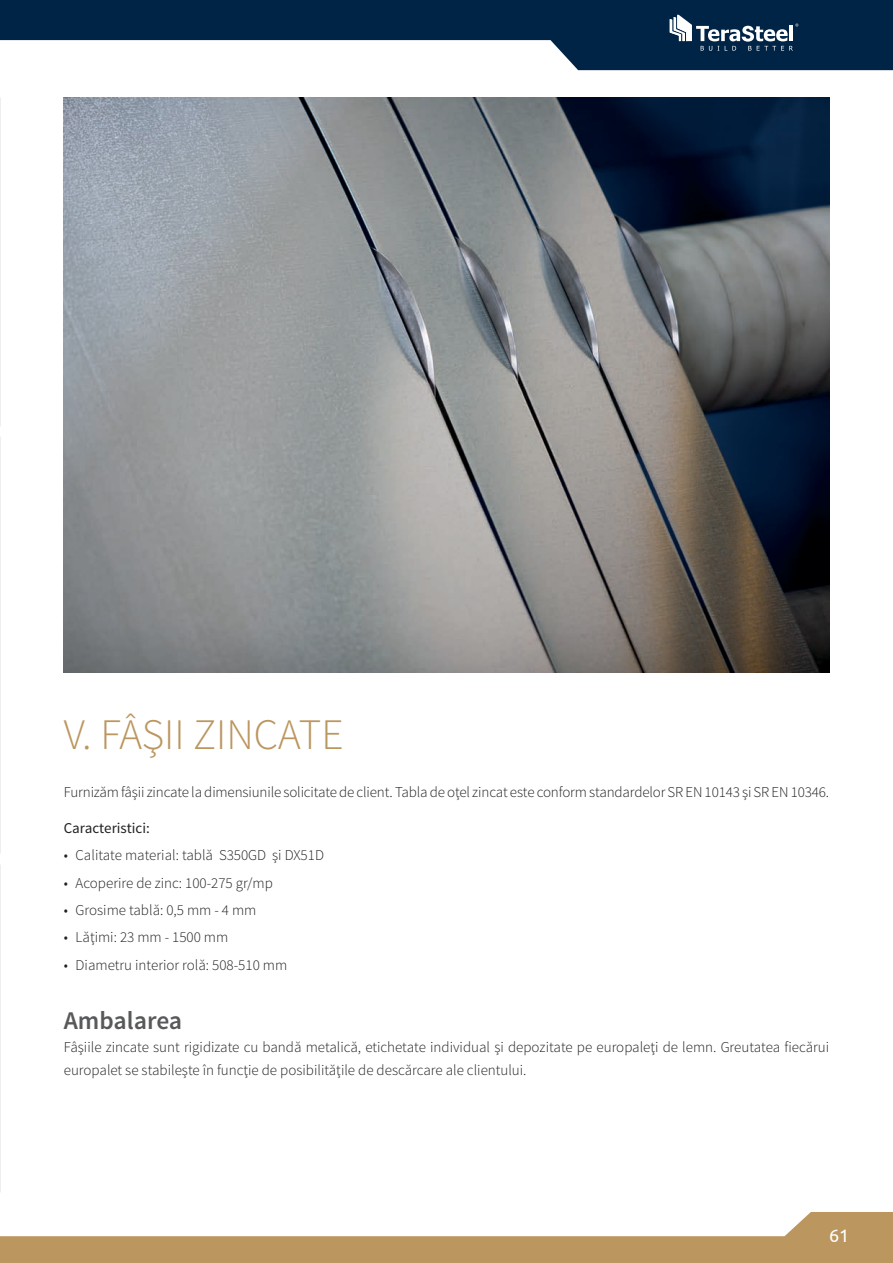
<style>
.page{position:relative;width:893px;height:1263px;background:#fff}
.page>*{position:absolute;margin:0;border:0;box-sizing:border-box;transform-origin:0 0}
.t1{font:300 43.5px "Source Sans Pro";color:#bb965f}
.t2{font:600 25.5px "Source Sans Pro";color:#58595b}
.t3{font:18px "Ubuntu";color:#fff}
.t4{font:300 15px/23.1px "Source Sans Pro";color:#231f20}
.t5{font:15px "Source Sans Pro";color:#231f20}
</style>
<div class="page">
<svg style="left:0;top:0;width:893px;height:70px;fill:#002446"></svg>
<svg style="left:670px;top:15px;width:128px;height:36px"></svg>
<svg style="left:0;top:1212px;width:893px;height:51px;fill:#bb965f"></svg>
<img style="left:64px;top:98px;width:765px;height:575px">
<img style="left:0;top:98px;width:1px;height:328px">
<img style="left:0;top:865px;width:1px;height:328px">
<svg style="left:0;top:400px;width:1px;height:26px"></svg>
<svg style="left:0;top:828px;width:1px;height:25px"></svg>
<svg style="left:0;top:1166px;width:1px;height:27px"></svg>
<p class="t1" style="left:64px;top:708px;width:281px">V. FÂŞII ZINCATE</p>
<p class="t4" style="left:64px;top:781px;width:767px">Furnizăm fâşii zincate la dimensiunile solicitate de client. Tabla de oţel zincat este conform standardelor SR EN 10143 şi SR EN 10346.</p>
<p class="t5" style="left:64px;top:819px;width:88px">Caracteristici:</p>
<p class="t4" style="left:64px;top:844px;width:262px">• Calitate material: tablă S350GD şi DX51D</p>
<p class="t4" style="left:64px;top:871px;width:211px">• Acoperire de zinc: 100-275 gr/mp</p>
<p class="t4" style="left:64px;top:898px;width:194px">• Grosime tablă: 0,5 mm - 4 mm</p>
<p class="t4" style="left:64px;top:926px;width:166px">• Lăţimi: 23 mm - 1500 mm</p>
<p class="t4" style="left:64px;top:953px;width:225px">• Diametru interior rolă: 508-510 mm</p>
<p class="t2" style="left:64px;top:1004px;width:120px">Ambalarea</p>
<p class="t4" style="left:64px;top:1035px;width:767px">Fâşiile zincate sunt rigidizate cu bandă metalică, etichetate individual şi depozitate pe europaleţi de lemn. Greutatea fiecărui europalet se stabileşte în funcţie de posibilităţile de descărcare ale clientului.</p>
<p class="t3" style="left:829px;top:1224px;width:22px">61</p>
</div>
